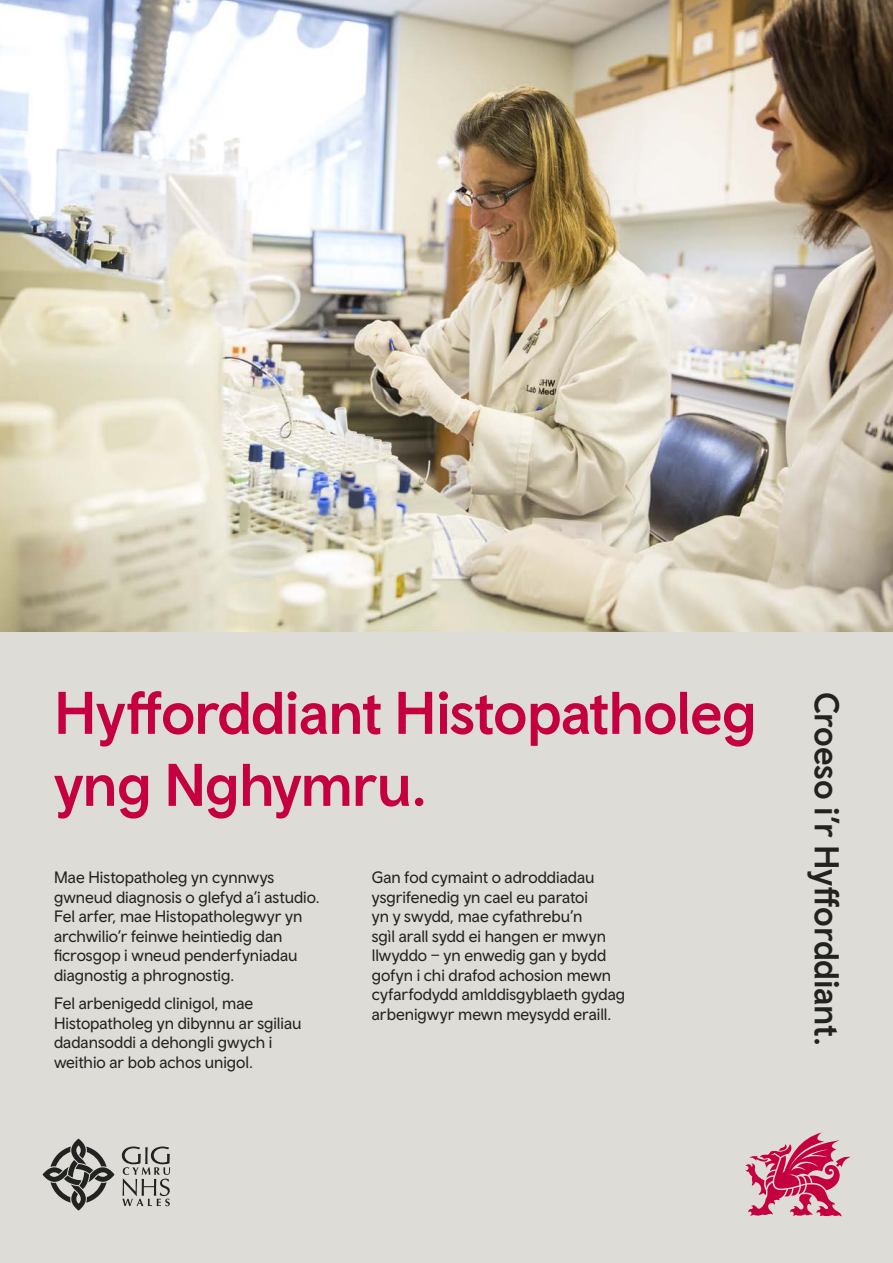
<style>
.page{position:relative;width:893px;height:1263px;background:#fff}
.page>*{position:absolute;margin:0;border:0;box-sizing:border-box;transform-origin:0 0}
.Heading_1{font:500 60px/72px "Wales Sans Body";letter-spacing:-.02em;color:#c40040}
.Heading_2{font:500 34.5px "Wales Sans Body";letter-spacing:-.005em;color:#222221}
.Body{font:16.5px/19.5px "Wales Sans Body";color:#222221}
</style>
<div class="page">
<div style="left:0;top:631px;width:893px;height:632px;background:#dedcd6"></div>
<img style="left:0;top:0;width:893px;height:631px">
<svg style="left:745px;top:1132px;width:106px;height:85px"></svg>
<svg style="left:43px;top:1138px;width:72px;height:72px"></svg>
<svg style="left:122px;top:1146px;width:48px;height:60px"></svg>
<h1 class="Heading_1" style="left:54px;top:675px;width:704px">Hyfforddiant Histopatholeg yng Nghymru.</h1>
<p class="Body" style="left:54px;top:867px;width:267px">Mae Histopatholeg yn cynnwys gwneud diagnosis o glefyd a’i astudio.<br>Fel arfer, mae Histopatholegwyr yn archwilio’r feinwe heintiedig dan ficrosgop i wneud penderfyniadau diagnostig a phrognostig.</p>
<p class="Body" style="left:54px;top:993px;width:249px">Fel arbenigedd clinigol, mae<br>Histopatholeg yn dibynnu ar sgiliau dadansoddi a dehongli gwych i weithio ar bob achos unigol.</p>
<p class="Body" style="left:372px;top:867px;width:255px">Gan fod cymaint o adroddiadau ysgrifenedig yn cael eu paratoi<br>yn y swydd, mae cyfathrebu’n<br>sgìl arall sydd ei hangen er mwyn llwyddo – yn enwedig gan y bydd gofyn i chi drafod achosion mewn cyfarfodydd amlddisgyblaeth gydag arbenigwyr mewn meysydd eraill.</p>
<h2 class="Heading_2" style="left:848px;top:692px;width:355px;rotate:90deg">Croeso i’r Hyfforddiant.</h2>
</div>
